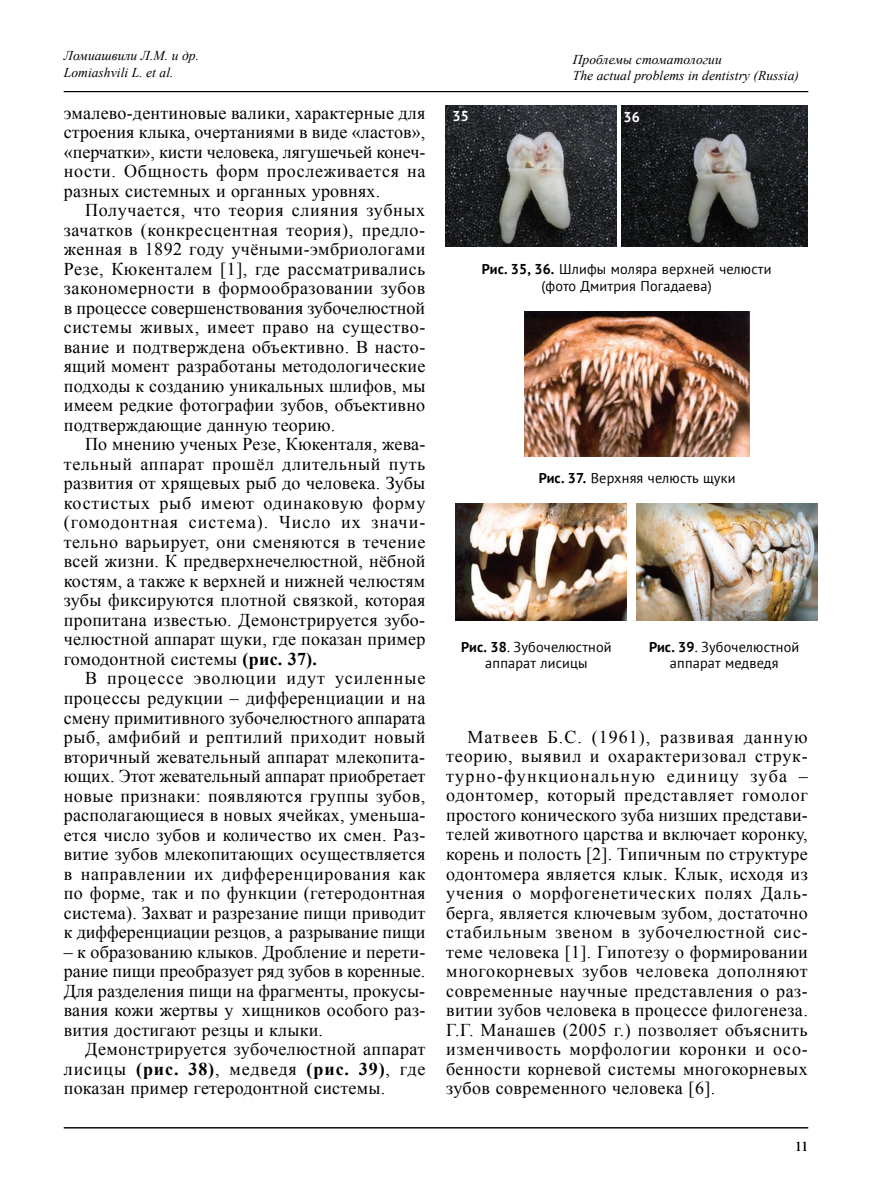
<style>
.page{position:relative;width:872px;height:1204px;background:#fff}
.page>*{position:absolute;margin:0;border:0;box-sizing:border-box;transform-origin:0 0}
.t1{font:18px/19.5px "Times New Roman";letter-spacing:.01em;color:#000;text-align:justify}
.t2{font:14.25px/16.5px "PT Sans";letter-spacing:.015em;color:#000;text-align:center}
.t3{font:700 14.25px "PT Sans";color:#fff}
.t4{font:italic 13.5px/16.2px "Times New Roman";letter-spacing:.005em;color:#000}
.t5{font:13.5px "Times New Roman";color:#000}
.s1{font-weight:700}
</style>
<div class="page">
<hr style="left:64px;top:91px;width:744px;height:1px;background:#000">
<hr style="left:64px;top:1127px;width:744px;height:1px;background:#000">
<img style="left:524px;top:311px;width:225px;height:145px">
<img style="left:455px;top:503px;width:171px;height:117px">
<img style="left:445px;top:105px;width:171px;height:142px">
<img style="left:636px;top:503px;width:181px;height:117px">
<img style="left:621px;top:105px;width:186px;height:141px">
<p class="t4" style="left:64px;top:47px;width:137px">Ломиашвили Л.М. и др.<br>Lomiashvili L. et al.</p>
<p class="t1" style="left:64px;top:103px;width:363px">эмалево-дентиновые валики, характерные для строения клыка, очертаниями в виде «ластов», «перчатки», кисти человека, лягушечьей конеч&shy;ности. Общность форм прослеживается на разных системных и органных уровнях.</p>
<p class="t1" style="left:64px;top:200px;width:363px;text-indent:21px">Получается, что теория слияния зубных зачатков (конкресцентная теория), предло&shy;женная в 1892 году учёными-эмбриологами Резе, Кюкенталем [1], где рассматривались закономерности в формообразовании зубов в процессе совершенствования зубочелюстной системы живых, имеет право на существо&shy;вание и подтверждена объективно. В насто&shy;ящий момент разработаны методологические подходы к созданию уникальных шлифов, мы имеем редкие фотографии зубов, объективно подтверждающие данную теорию.</p>
<p class="t1" style="left:64px;top:434px;width:363px;text-indent:21px">По мнению ученых Резе, Кюкенталя, жева&shy;тельный аппарат прошёл длительный путь развития от хрящевых рыб до человека. Зубы костистых рыб имеют одинаковую форму (гомодонтная система). Число их значи&shy;тельно варьирует, они сменяются в течение всей жизни. К предверхнечелюстной, нёбной костям, а также к верхней и нижней челюстям зубы фиксируются плотной связкой, которая пропитана известью. Демонстрируется зубо&shy;челюстной аппарат щуки, где показан пример гомодонтной системы <span class="s1">(рис. 37).</span></p>
<p class="t1" style="left:64px;top:668px;width:363px;text-indent:21px">В процессе эволюции идут усиленные процессы редукции – дифференциации и на смену примитивного зубочелюстного аппарата рыб, амфибий и рептилий приходит новый вторичный жевательный аппарат млекопита&shy;ющих. Этот жевательный аппарат приобретает новые признаки: появляются группы зубов, располагающиеся в новых ячейках, уменьша&shy;ется число зубов и количество их смен. Раз&shy;витие зубов млекопитающих осуществляется в направлении их дифференцирования как по форме, так и по функции (гетеродонтная система). Захват и разрезание пищи приводит к дифференциации резцов, а разрывание пищи</p>
<p class="t1" style="left:64px;top:941px;width:363px">– к образованию клыков. Дробление и перети&shy;рание пищи преобразует ряд зубов в коренные.<br>Для разделения пищи на фрагменты, прокусы&shy;вания кожи жертвы у хищников особого раз&shy;вития достигают резцы и клыки.</p>
<p class="t1" style="left:64px;top:1038px;width:363px;text-indent:21px">Демонстрируется зубочелюстной аппарат лисицы <span class="s1">(рис. 38)</span>, медведя <span class="s1">(рис. 39)</span>, где показан пример гетеродонтной системы.</p>
<p class="t4" style="left:573px;top:51px;width:228px">Проблемы стоматологии<br>The actual problems in dentistry (Russia)</p>
<p class="t3" style="left:452px;top:107px;width:18px">35</p>
<p class="t3" style="left:623px;top:108px;width:18px">36</p>
<p class="t2" style="left:482px;top:260px;width:291px"><span class="s1">Рис. 35, 36.</span> Шлифы моляра верхней челюсти (фото Дмитрия Погадаева)</p>
<p class="t2" style="left:538px;top:469px;width:198px"><span class="s1">Рис. 37.</span> Верхняя челюсть щуки</p>
<p class="t2" style="left:461px;top:638px;width:152px"><span class="s1">Рис. 38</span>. Зубочелюстной аппарат лисицы</p>
<p class="t2" style="left:649px;top:638px;width:152px"><span class="s1">Рис. 39</span>. Зубочелюстной аппарат медведя</p>
<p class="t1" style="left:446px;top:726px;width:363px;text-indent:21px">Матвеев Б.С. (1961), развивая данную теорию, выявил и охарактеризовал струк&shy;турно-функциональную единицу зуба – одонтомер, который представляет гомолог простого конического зуба низших представи&shy;телей животного царства и включает коронку, корень и полость [2]. Типичным по структуре одонтомера является клык. Клык, исходя из учения о морфогенетических полях Даль&shy;берга, является ключевым зубом, достаточно стабильным звеном в зубочелюстной сис&shy;теме человека [1]. Гипотезу о формировании многокорневых зубов человека дополняют современные научные представления о раз&shy;витии зубов человека в процессе филогенеза.<br>Г.Г. Манашев (2005 г.) позволяет объяснить изменчивость морфологии коронки и осо&shy;бенности корневой системы многокорневых зубов современного человека [6].</p>
<p class="t5" style="left:795px;top:1137px;width:15px">11</p>
</div>
